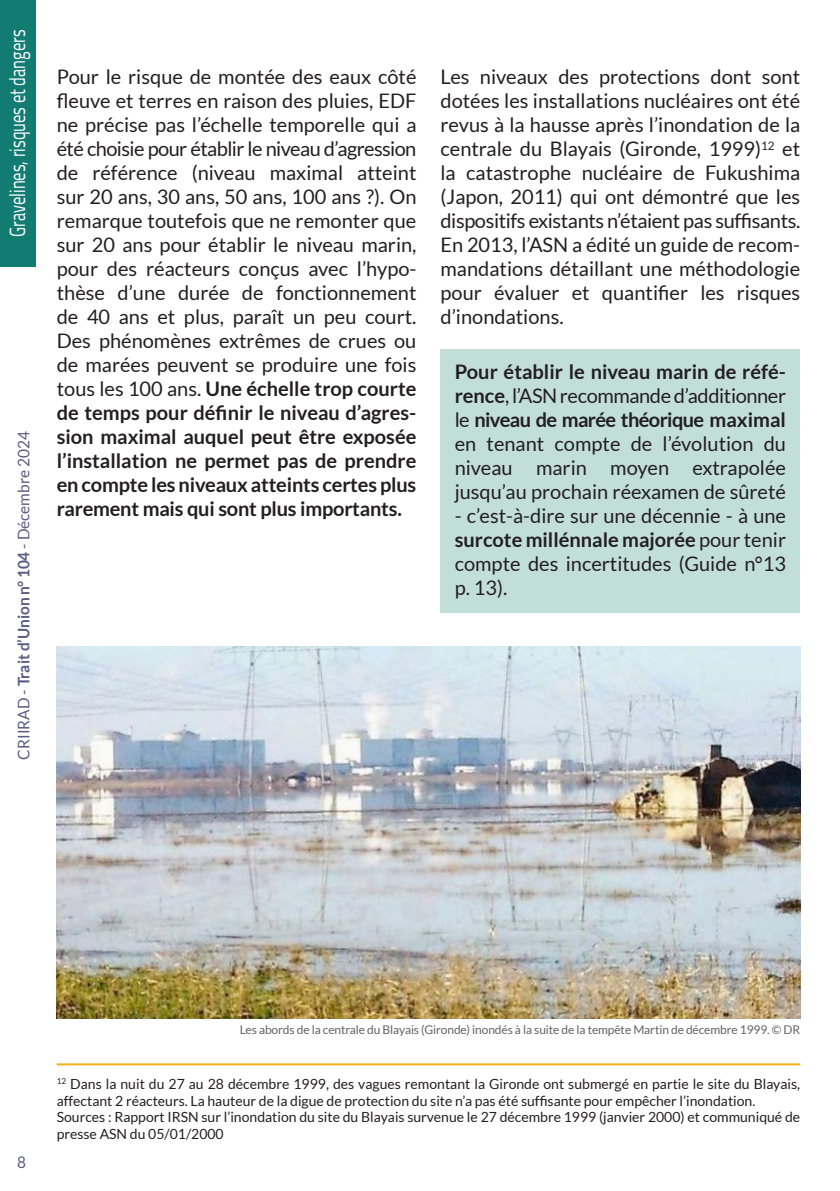
<style>
.page{position:relative;width:840px;height:1191px;background:#fff}
.page>*{position:absolute;margin:0;border:0;box-sizing:border-box;transform-origin:0 0}
.Titre_onglet{font:22px "Titillium Web";color:#fff;scale:.75 1}
.Texte_standard{font:20px/24px "Lato";color:#231f20;text-align:justify}
.t1{font:16px "Lato";color:#5b5c83;scale:.96 1}
.Notes_bas_de_page{font:14px/16.8px "Lato";color:#231f20}
.Légendes{font:12px "Lato";letter-spacing:-.01em;color:#636366}
.s1{font-weight:700}
</style>
<div class="page">
<img style="left:57px;top:646px;width:742px;height:372px">
<hr style="left:57px;top:1063px;width:742px;height:2px;background:#f3b219">
<div style="left:440px;top:349px;width:359px;height:263px;background:#c2ded8"></div>
<div style="left:0;top:0;width:35px;height:266px;background:#137c72"></div>
<p class="Titre_onglet" style="left:1px;top:237px;width:278px;rotate:-90deg">Gravelines, risques et dangers</p>
<p class="t1" style="left:15px;top:759px;width:343px;rotate:-90deg">CRIIRAD - <span class="s1">Trait d’Union n°104</span> - Décembre 2024</p>
<p class="Texte_standard" style="left:57px;top:65px;width:361px">Pour le risque de montée des eaux côté fleuve et terres en raison des pluies, EDF ne précise pas l’échelle temporelle qui a été choisie pour établir le niveau d’agression de référence (niveau maximal atteint sur 20 ans, 30 ans, 50 ans, 100 ans ?). On remarque toutefois que ne remonter que sur 20 ans pour établir le niveau marin, pour des réacteurs conçus avec l’hypo&shy;thèse d’une durée de fonctionnement de 40 ans et plus, paraît un peu court.<br>Des phénomènes extrêmes de crues ou de marées peuvent se produire une fois tous les 100 ans. <span class="s1">Une échelle trop courte de temps pour définir le niveau d’agres&shy;sion maximal auquel peut être exposée l’installation ne permet pas de prendre en compte les niveaux atteints certes plus rarement mais qui sont plus importants.</span></p>
<p class="Texte_standard" style="left:440px;top:65px;width:361px">Les niveaux des protections dont sont dotées les installations nucléaires ont été revus à la hausse après l’inondation de la centrale du Blayais (Gironde, 1999)<sup>12</sup> et la catastrophe nucléaire de Fukushima (Japon, 2011) qui ont démontré que les dispositifs existants n’étaient pas suffisants.<br>En 2013, l’ASN a édité un guide de recom&shy;mandations détaillant une méthodologie pour évaluer et quantifier les risques d’inondations.</p>
<p class="Texte_standard" style="left:454px;top:359px;width:333px"><span class="s1">Pour établir le niveau marin de réfé&shy;rence</span>, l’ASN recommande d’additionner le <span class="s1">niveau de marée théorique maximal </span>en tenant compte de l’évolution du niveau marin moyen extrapolée jusqu’au prochain réexamen de sûreté</p>
<p class="Texte_standard" style="left:454px;top:503px;width:333px">- c’est-à-dire sur une décennie - à une <span class="s1">surcote millénnale majorée</span> pour tenir compte des incertitudes (Guide n°13 p. 13).</p>
<p class="t1" style="left:17px;top:1153px;width:11px">8</p>
<p class="Légendes" style="left:240px;top:1022px;width:561px">Les abords de la centrale du Blayais (Gironde) inondés à la suite de la tempête Martin de décembre 1999. © DR</p>
<p class="Notes_bas_de_page" style="left:57px;top:1075px;width:744px"><sup>12</sup> Dans la nuit du 27 au 28 décembre 1999, des vagues remontant la Gironde ont submergé en partie le site du Blayais, affectant 2 réacteurs. La hauteur de la digue de protection du site n’a pas été suffisante pour empêcher l’inondation.</p>
<p class="Notes_bas_de_page" style="left:57px;top:1108px;width:744px">Sources : Rapport IRSN sur l’inondation du site du Blayais survenue le 27 décembre 1999 (janvier 2000) et communiqué de presse ASN du 05/01/2000</p>
</div>
